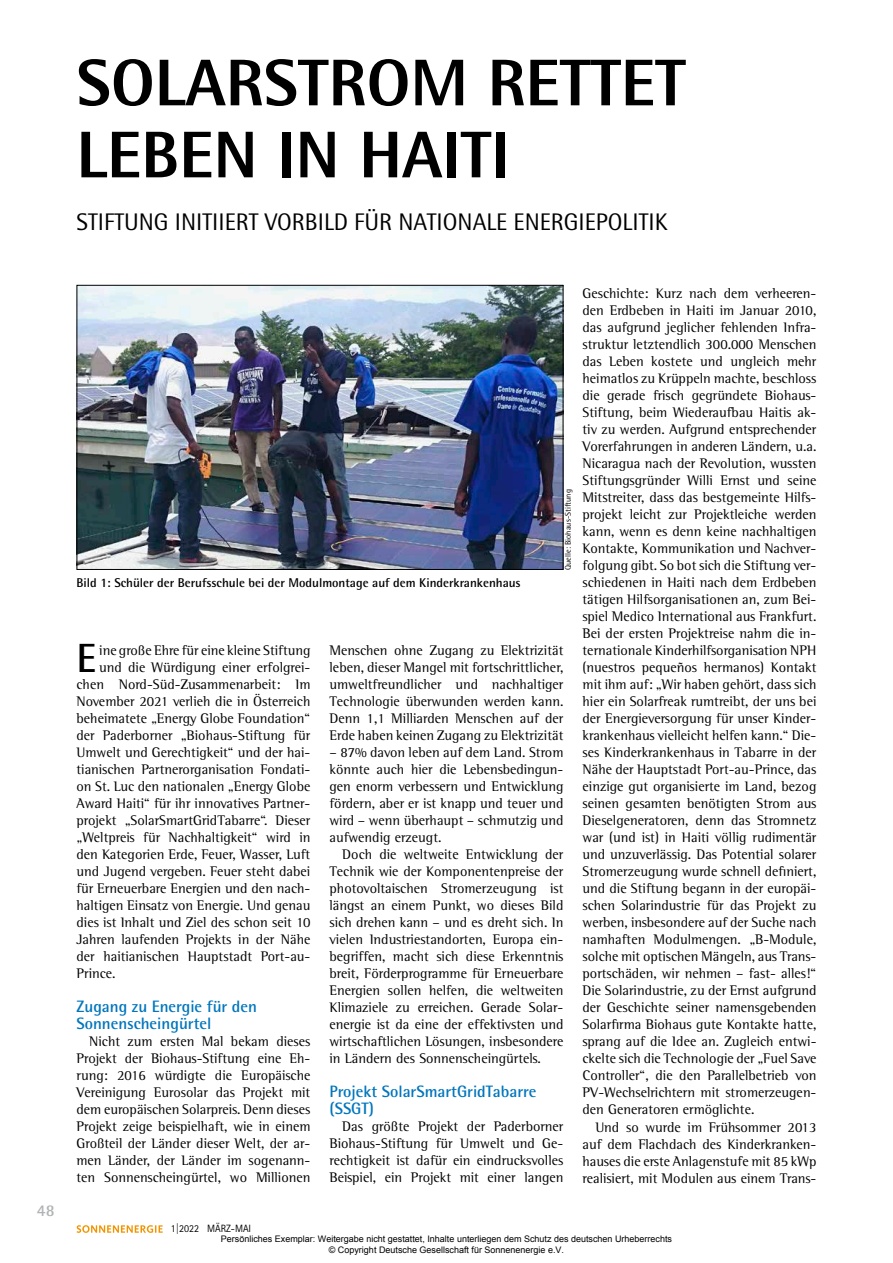
<style>
.page{position:relative;width:893px;height:1263px;background:#fff}
.page>*{position:absolute;margin:0;border:0;box-sizing:border-box;transform-origin:0 0}
.t1{font:800 66px/72px "Rotis Semi Sans Std";color:#000}
.t2{font:700 40.8px "Rotis Semi Sans Std";color:#000}
.t3{font:24px "Rotis Semi Sans Std";color:#000}
.t4{font:700 16.5px/17px "Rotis Semi Sans Std";color:#0076bd}
.t5{font:700 16.5px "Rotis Semi Sans Std";color:#b1b3b4}
.t6{font:14.25px/17px "Rotis Semi Serif Std";color:#000;text-align:justify}
.t7{font:700 12.75px "Rotis Semi Sans Std";color:#000}
.t8{font:10.65px "Rotis Sans Serif Std";color:#000;scale:.95 1}
.t9{font:9px/10.8px "Arial";color:#000;text-align:center}
.t10{font:8.25px "Rotis Semi Sans Std";color:#000}
</style>
<div class="page">
<svg style="left:77px;top:1225px;width:86px;height:8px"></svg>
<img style="left:79px;top:287px;width:482px;height:281px">
<div style="left:77px;top:285px;width:486px;height:285px;border:1px solid #000"></div>
<h1 class="t1" style="left:77px;top:46px;width:611px">SOLARSTROM RETTET<br>LEBEN IN HAITI</h1>
<h3 class="t3" style="left:77px;top:207px;width:593px">STIFTUNG INITIIERT VORBILD FÜR NATIONALE ENERGIEPOLITIK</h3>
<p class="t5" style="left:37px;top:1200px;width:19px">48</p>
<p class="t7" style="left:77px;top:575px;width:446px">Bild 1: Schüler der Berufsschule bei der Modulmontage auf dem Kinderkrankenhaus</p>
<p class="t10" style="left:563px;top:570px;width:82px;rotate:-90deg">Quelle: Biohaus-Stiftung</p>
<h2 class="t2" style="left:77px;top:633px;width:21px">E</h2>
<p class="t6" style="left:99px;top:642px;width:213px">ine große Ehre für eine kleine Stiftung</p>
<p class="t6" style="left:99px;top:659px;width:213px">und die Würdigung einer erfolgrei-</p>
<p class="t6" style="left:77px;top:676px;width:235px">chen Nord-Süd-Zusammenarbeit: Im</p>
<p class="t6" style="left:77px;top:693px;width:235px">November 2021 verlieh die in Österreich</p>
<p class="t6" style="left:77px;top:710px;width:235px">beheimatete „Energy Globe Foundation“</p>
<p class="t6" style="left:77px;top:727px;width:235px">der Paderborner „Biohaus-Stiftung für</p>
<p class="t6" style="left:77px;top:744px;width:235px">Umwelt und Gerechtigkeit“ und der hai-</p>
<p class="t6" style="left:77px;top:761px;width:235px">tianischen Partnerorganisation Fondati-</p>
<p class="t6" style="left:77px;top:778px;width:235px">on St. Luc den nationalen „Energy Globe</p>
<p class="t6" style="left:77px;top:795px;width:235px">Award Haiti“ für ihr innovatives Partner-</p>
<p class="t6" style="left:77px;top:812px;width:235px">projekt „SolarSmartGridTabarre“. Dieser</p>
<p class="t6" style="left:77px;top:829px;width:235px">„Weltpreis für Nachhaltigkeit“ wird in</p>
<p class="t6" style="left:77px;top:846px;width:235px">den Kategorien Erde, Feuer, Wasser, Luft</p>
<p class="t6" style="left:77px;top:863px;width:235px">und Jugend vergeben. Feuer steht dabei</p>
<p class="t6" style="left:77px;top:880px;width:235px">für Erneuerbare Energien und den nach-</p>
<p class="t6" style="left:77px;top:897px;width:235px">haltigen Einsatz von Energie. Und genau</p>
<p class="t6" style="left:77px;top:914px;width:235px">dies ist Inhalt und Ziel des schon seit 10</p>
<p class="t6" style="left:77px;top:931px;width:235px">Jahren laufenden Projekts in der Nähe</p>
<p class="t6" style="left:77px;top:948px;width:235px">der haitianischen Hauptstadt Port-au-</p>
<p class="t6" style="left:77px;top:965px;width:41px">Prince.</p>
<p class="t4" style="left:77px;top:998px;width:182px">Zugang zu Energie für den<br>Sonnenscheingürtel</p>
<p class="t6" style="left:77px;top:1033px;width:235px;text-indent:13px">Nicht zum ersten Mal bekam dieses Projekt der Biohaus-Stiftung eine Eh&shy;rung: 2016 würdigte die Europäische Vereinigung Eurosolar das Projekt mit dem europäischen Solarpreis. Denn dieses Projekt zeige beispielhaft, wie in einem Großteil der Länder dieser Welt, der ar&shy;men Länder, der Länder im sogenann&shy;ten Sonnenscheingürtel, wo Millionen</p>
<p class="t6" style="left:330px;top:642px;width:235px">Menschen ohne Zugang zu Elektrizität leben, dieser Mangel mit fortschrittlicher, umweltfreundlicher und nachhaltiger Technologie überwunden werden kann.<br>Denn 1,1 Milliarden Menschen auf der Erde haben keinen Zugang zu Elektrizität</p>
<p class="t6" style="left:330px;top:744px;width:235px">– 87% davon leben auf dem Land. Strom könnte auch hier die Lebensbedingun&shy;gen enorm verbessern und Entwicklung fördern, aber er ist knapp und teuer und wird – wenn überhaupt – schmutzig und aufwendig erzeugt.</p>
<p class="t6" style="left:330px;top:846px;width:235px;text-indent:13px">Doch die weltweite Entwicklung der Technik wie der Komponentenpreise der photovoltaischen Stromerzeugung ist längst an einem Punkt, wo dieses Bild sich drehen kann – und es dreht sich. In vielen Industriestandorten, Europa ein&shy;begriffen, macht sich diese Erkenntnis breit, Förderprogramme für Erneuerbare Energien sollen helfen, die weltweiten Klimaziele zu erreichen. Gerade Solar&shy;energie ist da eine der effektivsten und wirtschaftlichen Lösungen, insbesondere in Ländern des Sonnenscheingürtels.</p>
<p class="t4" style="left:330px;top:1083px;width:208px">Projekt SolarSmartGridTabarre (SSGT)</p>
<p class="t6" style="left:330px;top:1118px;width:235px;text-indent:13px">Das größte Projekt der Paderborner Biohaus-Stiftung für Umwelt und Ge&shy;rechtigkeit ist dafür ein eindrucksvolles Beispiel, ein Projekt mit einer langen</p>
<p class="t6" style="left:583px;top:284px;width:235px">Geschichte: Kurz nach dem verheeren&shy;den Erdbeben in Haiti im Januar 2010, das aufgrund jeglicher fehlenden Infra&shy;struktur letztendlich 300.000 Menschen das Leben kostete und ungleich mehr heimatlos zu Krüppeln machte, beschloss die gerade frisch gegründete Biohaus-Stiftung, beim Wiederaufbau Haitis ak&shy;tiv zu werden. Aufgrund entsprechender Vorerfahrungen in anderen Ländern, u.a.<br>Nicaragua nach der Revolution, wussten Stiftungsgründer Willi Ernst und seine Mitstreiter, dass das bestgemeinte Hilfs&shy;projekt leicht zur Projektleiche werden kann, wenn es denn keine nachhaltigen Kontakte, Kommunikation und Nachver&shy;folgung gibt. So bot sich die Stiftung ver&shy;schiedenen in Haiti nach dem Erdbeben tätigen Hilfsorganisationen an, zum Bei&shy;spiel Medico International aus Frankfurt.<br>Bei der ersten Projektreise nahm die in&shy;ternationale Kinderhilfsorganisation NPH (nuestros pequeños hermanos) Kontakt mit ihm auf: „Wir haben gehört, dass sich hier ein Solarfreak rumtreibt, der uns bei der Energieversorgung für unser Kinder&shy;krankenhaus vielleicht helfen kann.“ Die&shy;ses Kinderkrankenhaus in Tabarre in der Nähe der Hauptstadt Port-au-Prince, das einzige gut organisierte im Land, bezog seinen gesamten benötigten Strom aus Dieselgeneratoren, denn das Stromnetz war (und ist) in Haiti völlig rudimentär und unzuverlässig. Das Potential solarer Stromerzeugung wurde schnell definiert, und die Stiftung begann in der europäi&shy;schen Solarindustrie für das Projekt zu werben, insbesondere auf der Suche nach namhaften Modulmengen. „B-Module, solche mit optischen Mängeln, aus Trans&shy;portschäden, wir nehmen – fast- alles!“ Die Solarindustrie, zu der Ernst aufgrund der Geschichte seiner namensgebenden Solarfirma Biohaus gute Kontakte hatte, sprang auf die Idee an. Zugleich entwi&shy;ckelte sich die Technologie der „Fuel Save Controller“, die den Parallelbetrieb von PV-Wechselrichtern mit stromerzeugen&shy;den Generatoren ermöglichte.</p>
<p class="t6" style="left:583px;top:1118px;width:235px;text-indent:13px">Und so wurde im Frühsommer 2013 auf dem Flachdach des Kinderkranken&shy;hauses die erste Anlagenstufe mit 85 kWp realisiert, mit Modulen aus einem Trans-</p>
<p class="t8" style="left:171px;top:1222px;width:86px">1|2022 MÄRZ-MAI</p>
<p class="t9" style="left:221px;top:1233px;width:453px">Persönliches Exemplar: Weitergabe nicht gestattet, Inhalte unterliegen dem Schutz des deutschen Urheberrechts © Copyright Deutsche Gesellschaft für Sonnenenergie e.V.</p>
</div>
